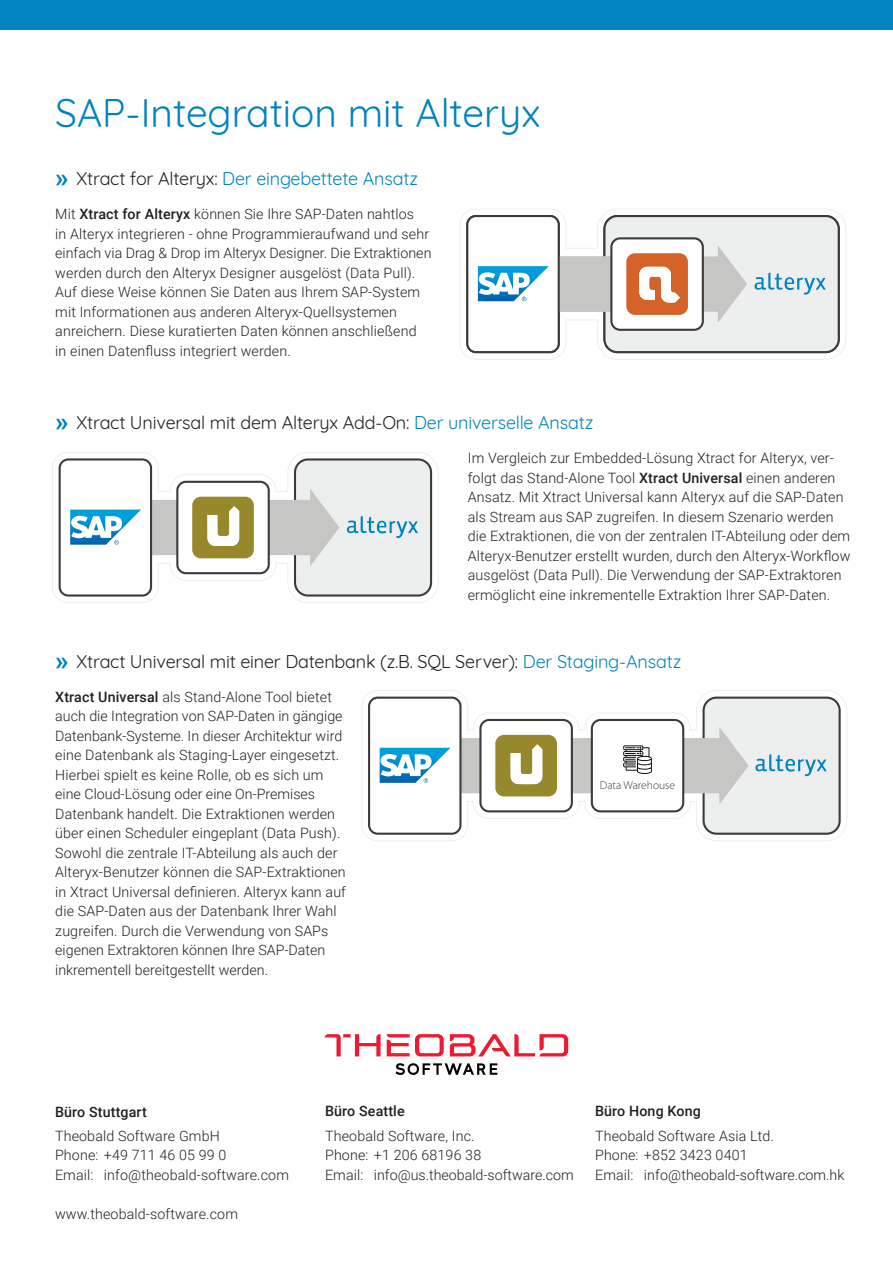
<style>
.page{position:relative;width:893px;height:1263px;background:#fff}
.page>*{position:absolute;margin:0;border:0;box-sizing:border-box;transform-origin:0 0}
.t1{font:39px "Quicksand";color:#0083bf}
.t2{font:18px "Quicksand";letter-spacing:-.01em;color:#231f20}
.t3{font:18px "Quicksand";letter-spacing:-.01em;color:#0083bf}
.t4{font:300 14.25px/19.5px "Roboto";letter-spacing:.01em;color:#231f20}
.t5{font:500 14.25px "Roboto";letter-spacing:.01em;color:#231f20}
.t6{font:300 11.55px "Myriad Pro";color:#3b3c3a}
.s1{font-family:"Roboto";font-weight:700;font-size:27px}
.s2{color:#231f20}
.s3{font-weight:500}
.s4{font-family:"Roboto";font-weight:700;font-size:27px;color:#0083bf}
.s5{color:#0083bf}
</style>
<div class="page">
<div style="left:0;top:0;width:893px;height:30px;background:#0083bf"></div>
<svg style="left:362px;top:690px;width:485px;height:151px"></svg>
<div style="left:445px;top:738px;width:174px;height:55px;background:#c6c6c5"></div>
<svg style="left:591px;top:697px;width:250px;height:138px"></svg>
<svg style="left:368px;top:697px;width:93px;height:138px"></svg>
<svg style="left:479px;top:719px;width:94px;height:93px"></svg>
<svg style="left:52px;top:452px;width:387px;height:151px"></svg>
<div style="left:135px;top:500px;width:89px;height:55px;background:#c6c6c5"></div>
<svg style="left:59px;top:458px;width:93px;height:139px"></svg>
<svg style="left:176px;top:458px;width:256px;height:139px"></svg>
<svg style="left:460px;top:208px;width:386px;height:152px"></svg>
<div style="left:543px;top:256px;width:89px;height:56px;background:#c6c6c5"></div>
<svg style="left:603px;top:215px;width:237px;height:138px;background:#dcd5d1"></svg>
<svg style="left:466px;top:215px;width:94px;height:138px"></svg>
<svg style="left:396px;top:1063px;width:101px;height:12px"></svg>
<svg style="left:450px;top:1034px;width:118px;height:22px"></svg>
<svg style="left:387px;top:1034px;width:57px;height:22px"></svg>
<svg style="left:325px;top:1034px;width:56px;height:22px"></svg>
<h1 class="t1" style="left:55px;top:83px;width:487px">SAP-Integration mit Alteryx</h1>
<p class="t3" style="left:55px;top:165px;width:364px"><span class="s1">»</span> <span class="s2">Xtract for Alteryx:</span> Der eingebettete Ansatz</p>
<p class="t4" style="left:55px;top:204px;width:378px">Mit <span class="s3">Xtract for Alteryx</span> können Sie Ihre SAP-Daten nahtlos<br>in Alteryx integrieren - ohne Programmieraufwand und sehr einfach via Drag &amp; Drop im Alteryx Designer. Die Extraktionen werden durch den Alteryx Designer ausgelöst (Data Pull).<br>Auf diese Weise können Sie Daten aus Ihrem SAP-System mit Informationen aus anderen Alteryx-Quellsystemen anreichern. Diese kuratierten Daten können anschließend<br>in einen Datenfluss integriert werden.</p>
<p class="t2" style="left:55px;top:409px;width:540px"><span class="s4">»</span> Xtract Universal mit dem Alteryx Add-On: <span class="s5">Der universelle Ansatz</span></p>
<p class="t4" style="left:468px;top:448px;width:384px">Im Vergleich zur Embedded-Lösung Xtract for Alteryx, ver&shy;folgt das Stand-Alone Tool <span class="s3">Xtract Universal</span> einen anderen Ansatz. Mit Xtract Universal kann Alteryx auf die SAP-Daten als Stream aus SAP zugreifen. In diesem Szenario werden die Extraktionen, die von der zentralen IT-Abteilung oder dem Alteryx-Benutzer erstellt wurden, durch den Alteryx-Workflow ausgelöst (Data Pull). Die Verwendung der SAP-Extraktoren ermöglicht eine inkrementelle Extraktion Ihrer SAP-Daten.</p>
<p class="t2" style="left:55px;top:647px;width:627px"><span class="s4">»</span> Xtract Universal mit einer Datenbank (z.B. SQL Server): <span class="s5">Der Staging-Ansatz</span></p>
<p class="t4" style="left:55px;top:687px;width:292px"><span class="s3">Xtract Universal</span> als Stand-Alone Tool bietet auch die Integration von SAP-Daten in gängige Datenbank-Systeme. In dieser Architektur wird eine Datenbank als Staging-Layer eingesetzt.<br>Hierbei spielt es keine Rolle, ob es sich um eine Cloud-Lösung oder eine On-Premises Datenbank handelt. Die Extraktionen werden über einen Scheduler eingeplant (Data Push).<br>Sowohl die zentrale IT-Abteilung als auch der Alteryx-Benutzer können die SAP-Extraktionen in Xtract Universal definieren. Alteryx kann auf die SAP-Daten aus der Datenbank Ihrer Wahl zugreifen. Durch die Verwendung von SAPs eigenen Extraktoren können Ihre SAP-Daten inkrementell bereitgestellt werden.</p>
<p class="t6" style="left:600px;top:779px;width:77px">Data Warehouse</p>
<p class="t5" style="left:55px;top:1101px;width:93px">Büro Stuttgart</p>
<p class="t4" style="left:55px;top:1125px;width:235px">Theobald Software GmbH<br>Phone: +49 711 46 05 99 0<br>Email: info@theobald-software.com</p>
<p class="t4" style="left:55px;top:1203px;width:184px">www.theobald-software.com</p>
<p class="t5" style="left:325px;top:1101px;width:81px">Büro Seattle</p>
<p class="t4" style="left:325px;top:1125px;width:250px">Theobald Software, Inc.<br>Phone: +1 206 68196 38<br>Email: info@us.theobald-software.com</p>
<p class="t5" style="left:595px;top:1101px;width:107px">Büro Hong Kong</p>
<p class="t4" style="left:595px;top:1125px;width:251px">Theobald Software Asia Ltd.<br>Phone: +852 3423 0401<br>Email: info@theobald-software.com.hk</p>
</div>
